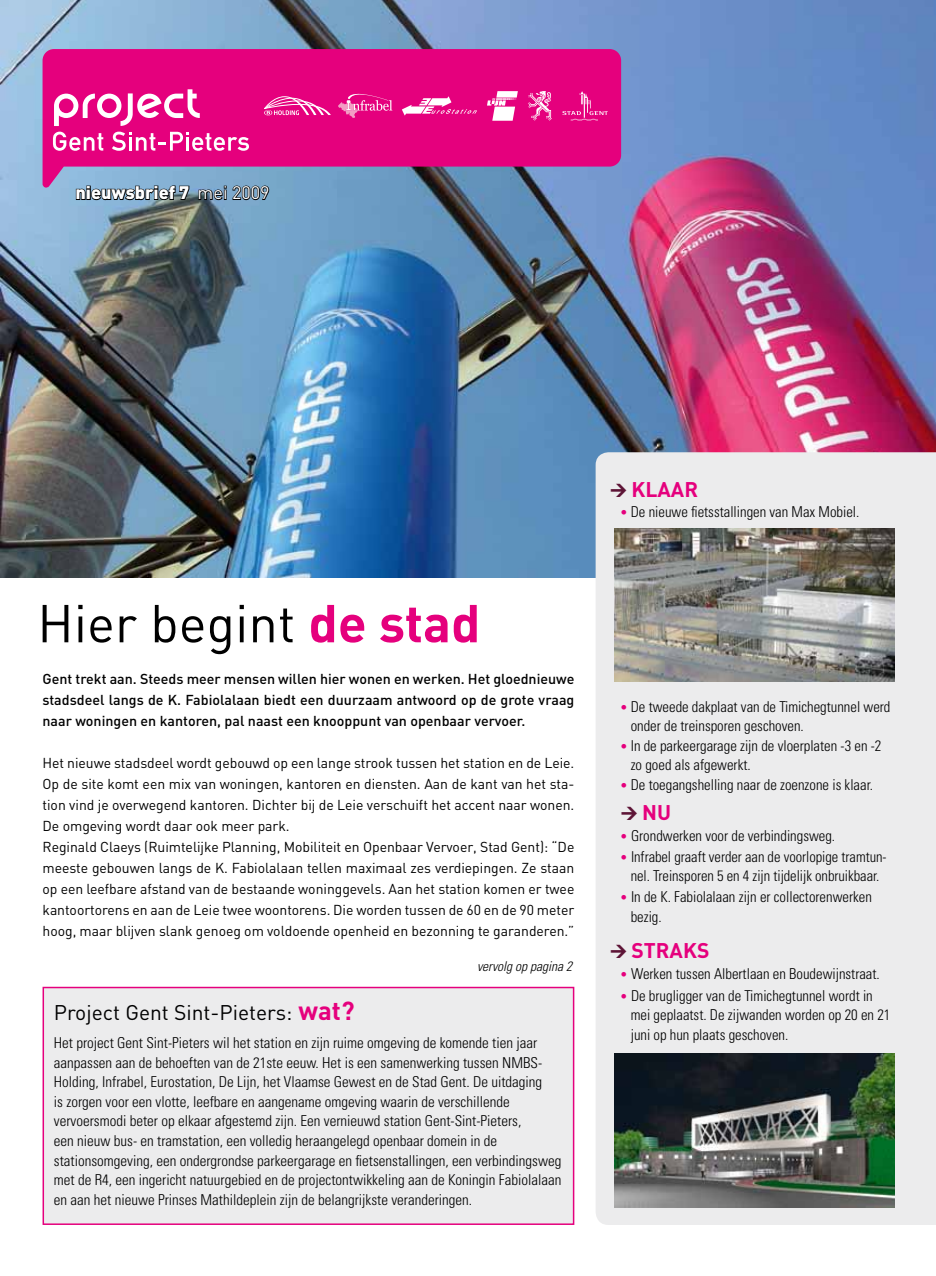
<style>
.page{position:relative;width:936px;height:1276px;background:#fff}
.page>*{position:absolute;margin:0;border:0;box-sizing:border-box;transform-origin:0 0}
.t1{font:52.5px "DIN";color:#000}
.t2{font:21px "DIN";color:#000}
.t3{font:700 21px "DIN";color:#e5007d}
.t4{font:900 18px "DIN";color:#fff}
.t5{font:300 condensed 15px/19.5px "Univers LT Std";color:#000}
.t6{font:14.25px/21px "DIN";color:#000}
.t7{font:500 14.25px/21px "DIN";color:#000;text-align:justify}
.t8{font:italic 300 condensed 13.5px "Univers LT Std";color:#000}
.s1{font-weight:400}
.s2{font-weight:700;color:#e5007d}
.s3{font-weight:700;font-size:25.8px;color:#e5007d}
.s4{font-family:"DIN";font-weight:400;font-stretch:normal;font-size:14.25px;color:#e5007d}
</style>
<div class="page">
<img style="left:0;top:0;width:935px;height:577px">
<div style="left:595px;top:452px;width:340px;height:773px;background:#ececed"></div>
<div style="left:43px;top:986px;width:531px;height:239px;background:#ececed;border:2px solid #e5007d"></div>
<svg style="left:75px;top:188px;width:115px;height:13px"></svg>
<svg style="left:198px;top:188px;width:72px;height:13px"></svg>
<img style="left:614px;top:528px;width:280px;height:153px">
<img style="left:614px;top:1054px;width:280px;height:153px">
<svg style="left:43px;top:49px;width:578px;height:139px;background:#cf1d89"></svg>
<svg style="left:562px;top:91px;width:46px;height:30px"></svg>
<svg style="left:528px;top:91px;width:23px;height:30px"></svg>
<svg style="left:487px;top:91px;width:31px;height:30px"></svg>
<svg style="left:402px;top:96px;width:75px;height:20px"></svg>
<svg style="left:338px;top:94px;width:54px;height:24px"></svg>
<svg style="left:264px;top:96px;width:67px;height:19px"></svg>
<svg style="left:53px;top:132px;width:50px;height:19px"></svg>
<svg style="left:112px;top:132px;width:137px;height:19px"></svg>
<svg style="left:54px;top:89px;width:146px;height:37px"></svg>
<svg style="left:611px;top:484px;width:15px;height:13px"></svg>
<svg style="left:621px;top:806px;width:16px;height:14px"></svg>
<svg style="left:611px;top:945px;width:15px;height:13px"></svg>
<p class="t4" style="left:75px;top:181px;width:196px">nieuwsbrief 7 <span class="s1">mei 2009</span></p>
<h1 class="t1" style="left:37px;top:590px;width:445px">Hier begint <span class="s2">DE STAD</span></h1>
<p class="t7" style="left:43px;top:668px;width:533px">Gent trekt aan. Steeds meer mensen willen hier wonen en werken. Het gloednieuwe stadsdeel langs de K. Fabiolalaan biedt een duurzaam antwoord op de grote vraag naar woningen en kantoren, pal naast een knooppunt van openbaar vervoer.</p>
<p class="t6" style="left:43px;top:752px;width:533px">Het nieuwe stadsdeel wordt gebouwd op een lange strook tussen het station en de Leie.<br>Op de site komt een mix van woningen, kantoren en diensten. Aan de kant van het sta&shy;tion vind je overwegend kantoren. Dichter bij de Leie verschuift het accent naar wonen.<br>De omgeving wordt daar ook meer park.<br>Reginald Claeys (Ruimtelijke Planning, Mobiliteit en Openbaar Vervoer, Stad Gent): “De meeste gebouwen langs de K. Fabiolalaan tellen maximaal zes verdiepingen. Ze staan op een leefbare afstand van de bestaande woninggevels. Aan het station komen er twee kantoortorens en aan de Leie twee woontorens. Die worden tussen de 60 en de 90 meter hoog, maar blijven slank genoeg om voldoende openheid en bezonning te garanderen.”</p>
<p class="t8" style="left:477px;top:958px;width:97px">vervolg op pagina 2</p>
<h2 class="t2" style="left:54px;top:999px;width:302px">Project Gent Sint-Pieters: <span class="s3">WAT?</span></h2>
<p class="t5" style="left:54px;top:1033px;width:509px">Het project Gent Sint-Pieters wil het station en zijn ruime omgeving de komende tien jaar aanpassen aan de behoeften van de 21ste eeuw. Het is een samenwerking tussen NMBS-Holding, Infrabel, Eurostation, De Lijn, het Vlaamse Gewest en de Stad Gent. De uitdaging<br>is zorgen voor een vlotte, leefbare en aangename omgeving waarin de verschillende vervoersmodi beter op elkaar afgestemd zijn. Een vernieuwd station Gent-Sint-Pieters,<br>een nieuw bus- en tramstation, een volledig heraangelegd openbaar domein in de stationsomgeving, een ondergrondse parkeergarage en fietsenstallingen, een verbindingsweg met de R4, een ingericht natuurgebied en de projectontwikkeling aan de Koningin Fabiolalaan en aan het nieuwe Prinses Mathildeplein zijn de belangrijkste veranderingen.</p>
<h2 class="t3" style="left:631px;top:476px;width:68px">KLAAR</h2>
<p class="t5" style="left:620px;top:502px;width:241px"><span class="s4">•</span> De nieuwe fietsstallingen van Max Mobiel.</p>
<p class="t5" style="left:630px;top:697px;width:261px;text-indent:-11px"><span class="s4">•</span> De tweede dakplaat van de Timichegtunnel werd onder de treinsporen geschoven.</p>
<p class="t5" style="left:630px;top:736px;width:252px;text-indent:-11px"><span class="s4">•</span> In de parkeergarage zijn de vloerplaten -3 en -2 zo goed als afgewerkt.</p>
<p class="t5" style="left:620px;top:775px;width:254px"><span class="s4">•</span> De toegangshelling naar de zoenzone is klaar.</p>
<h2 class="t3" style="left:642px;top:798px;width:30px">NU</h2>
<p class="t5" style="left:620px;top:826px;width:216px"><span class="s4">•</span> Grondwerken voor de verbindingsweg.</p>
<p class="t5" style="left:620px;top:847px;width:268px;text-align:center"><span class="s4">•</span> Infrabel graaft verder aan de voorlopige tramtun&shy;nel. Treinsporen 5 en 4 zijn tijdelijk onbruikbaar.</p>
<p class="t5" style="left:630px;top:887px;width:243px;text-indent:-11px"><span class="s4">•</span> In de K. Fabiolalaan zijn er collectorenwerken bezig.</p>
<h2 class="t3" style="left:631px;top:937px;width:65px">STRAKS</h2>
<p class="t5" style="left:620px;top:964px;width:261px"><span class="s4">•</span> Werken tussen Albertlaan en Boudewijnstraat.</p>
<p class="t5" style="left:630px;top:985px;width:261px;text-indent:-11px"><span class="s4">•</span> De brugligger van de Timichegtunnel wordt in mei geplaatst. De zijwanden worden op 20 en 21 juni op hun plaats geschoven.</p>
</div>
